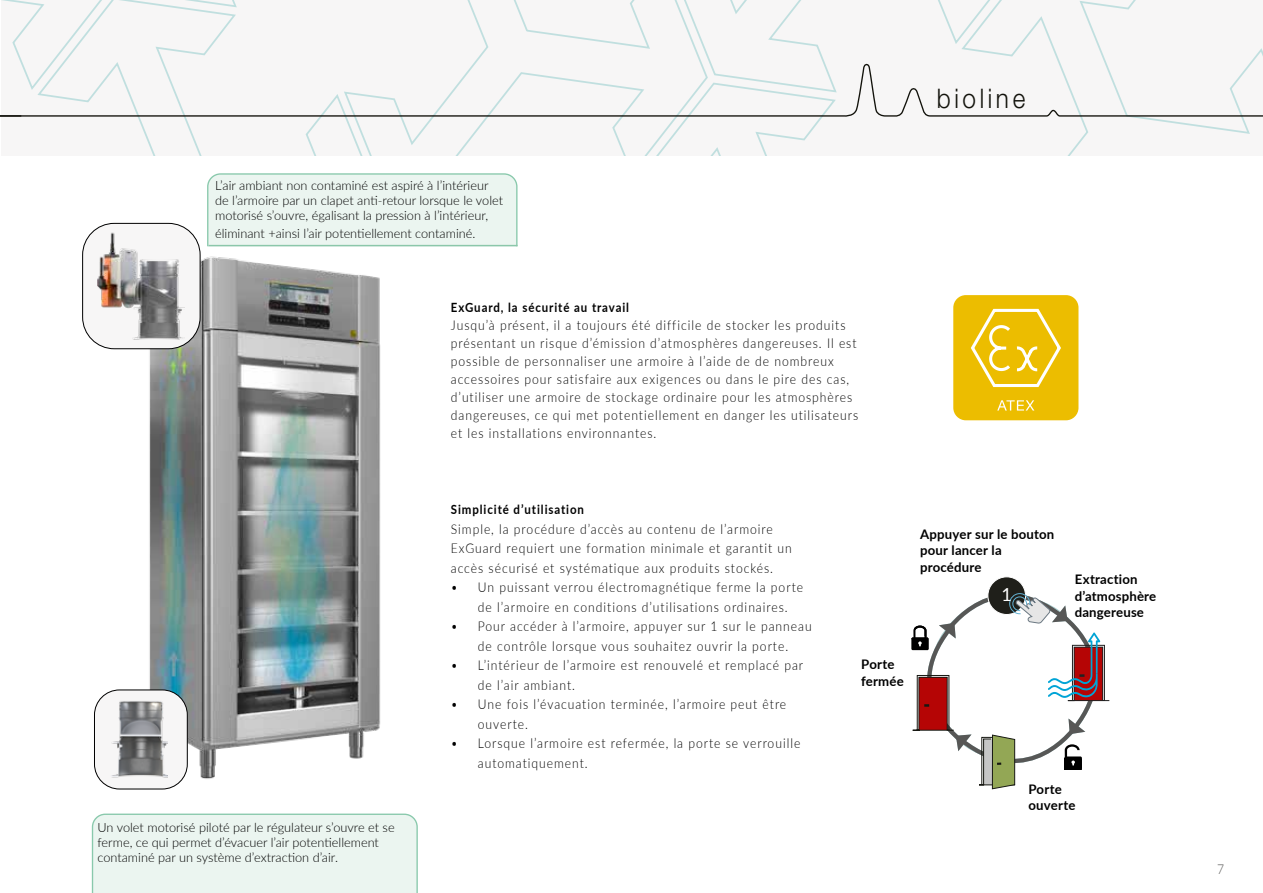
<style>
.page{position:relative;width:1263px;height:893px;background:#fff}
.page>*{position:absolute;margin:0;border:0;box-sizing:border-box;transform-origin:0 0}
.t1{font:300 27px "Helvetica Neue";letter-spacing:.15em;color:#12120b;scale:.9 1}
.t2{font:18px "Lato";color:#fff}
.t3{font:300 13.5px/19.5px "Lato";letter-spacing:.08em;color:#000;scale:.9 1}
.t4{font:300 13.5px "Lato";color:#575756;scale:.9 1}
.t5{font:700 13.2px/16.5px "Lato";letter-spacing:.015em;color:#000}
.t6{font:300 12.75px/15px "Lato";color:#000}
.t7{font:700 12.75px "Lato";letter-spacing:.08em;color:#000;scale:.9 1}
</style>
<div class="page">
<div style="left:433px;top:0;width:185px;height:156px;background:#f7f6f6"></div>
<div style="left:618px;top:0;width:324px;height:156px;background:#f7f6f6"></div>
<div style="left:942px;top:0;width:321px;height:156px;background:#f7f6f6"></div>
<svg style="left:433px;top:62px;width:830px;height:55px"></svg>
<div style="left:0;top:0;width:433px;height:156px;background:#f7f6f6"></div>
<img style="left:125px;top:222px;width:256px;height:568px">
<div style="left:83px;top:223px;width:117px;height:126px;background:#f7f6f6;border-radius:32px"></div>
<div style="left:82px;top:223px;width:118px;height:126px;border:1px solid #000;border-radius:32px"></div>
<img style="left:98px;top:228px;width:86px;height:118px">
<div style="left:94px;top:690px;width:93px;height:99px;background:#f7f6f6;border-radius:25px"></div>
<div style="left:94px;top:690px;width:93px;height:99px;border:1px solid #000;border-radius:25px"></div>
<img style="left:105px;top:690px;width:62px;height:94px">
<div style="left:91px;top:813px;width:327px;height:80px;background:#ebf5f0"></div>
<svg style="left:206px;top:173px;width:312px;height:75px;background:#e8f3ee"></svg>
<hr style="left:208px;top:245px;width:309px;height:1px;background:#8bc7aa">
<div style="left:953px;top:295px;width:125px;height:125px;background:#ecbd00;border-radius:13px"></div>
<svg style="left:970px;top:308px;width:91px;height:80px"></svg>
<svg style="left:997px;top:400px;width:37px;height:11px"></svg>
<svg style="left:911px;top:576px;width:199px;height:214px"></svg>
<h1 class="t1" style="left:937px;top:82px;width:100px">bioline</h1>
<p class="t6" style="left:215px;top:177px;width:290px">L’air ambiant non contaminé est aspiré à l’intérieur de l’armoire par un clapet anti-retour lorsque le volet motorisé s’ouvre, égalisant la pression à l’intérieur,</p>
<p class="t6" style="left:215px;top:225px;width:262px">éliminant +ainsi l’air potentiellement contaminé.</p>
<p class="t7" style="left:451px;top:298px;width:200px">ExGuard, la sécurité au travail</p>
<p class="t3" style="left:451px;top:316px;width:454px;line-height:18px">Jusqu’à présent, il a toujours été difficile de stocker les produits présentant un risque d’émission d’atmosphères dangereuses. Il est possible de personnaliser une armoire à l’aide de de nombreux accessoires pour satisfaire aux exigences ou dans le pire des cas, d’utiliser une armoire de stockage ordinaire pour les atmosphères dangereuses, ce qui met potentiellement en danger les utilisateurs et les installations environnantes.</p>
<p class="t6" style="left:98px;top:820px;width:299px">Un volet motorisé piloté par le régulateur s’ouvre et se ferme, ce qui permet d’évacuer l’air potentiellement contaminé par un système d’extraction d’air.</p>
<p class="t7" style="left:451px;top:500px;width:150px">Simplicité d’utilisation</p>
<p class="t3" style="left:451px;top:519px;width:380px">Simple, la procédure d’accès au contenu de l’armoire<br>ExGuard requiert une formation minimale et garantit un accès sécurisé et systématique aux produits stockés.</p>
<p class="t3" style="left:478px;top:577px;width:363px;text-indent:-27px">• Un puissant verrou électromagnétique ferme la porte de l’armoire en conditions d’utilisations ordinaires.</p>
<p class="t3" style="left:451px;top:616px;width:402px;text-align:center">• Pour accéder à l’armoire, appuyer sur 1 sur le panneau de contrôle lorsque vous souhaitez ouvrir la porte.</p>
<p class="t3" style="left:478px;top:655px;width:363px;text-indent:-27px">• L’intérieur de l’armoire est renouvelé et remplacé par de l’air ambiant.</p>
<p class="t3" style="left:478px;top:694px;width:344px;text-indent:-27px">• Une fois l’évacuation terminée, l’armoire peut être ouverte.</p>
<p class="t3" style="left:478px;top:733px;width:360px;text-indent:-27px">• Lorsque l’armoire est refermée, la porte se verrouille automatiquement.</p>
<p class="t5" style="left:920px;top:525px;width:136px">Appuyer sur le bouton pour lancer la procédure</p>
<h2 class="t2" style="left:1001px;top:582px;width:12px">1</h2>
<p class="t5" style="left:861px;top:655px;width:44px">Porte fermée</p>
<p class="t5" style="left:1075px;top:571px;width:83px">Extraction d’atmosphère dangereuse</p>
<p class="t5" style="left:1028px;top:780px;width:48px">Porte ouverte</p>
<p class="t4" style="left:1217px;top:860px;width:9px">7</p>
</div>
